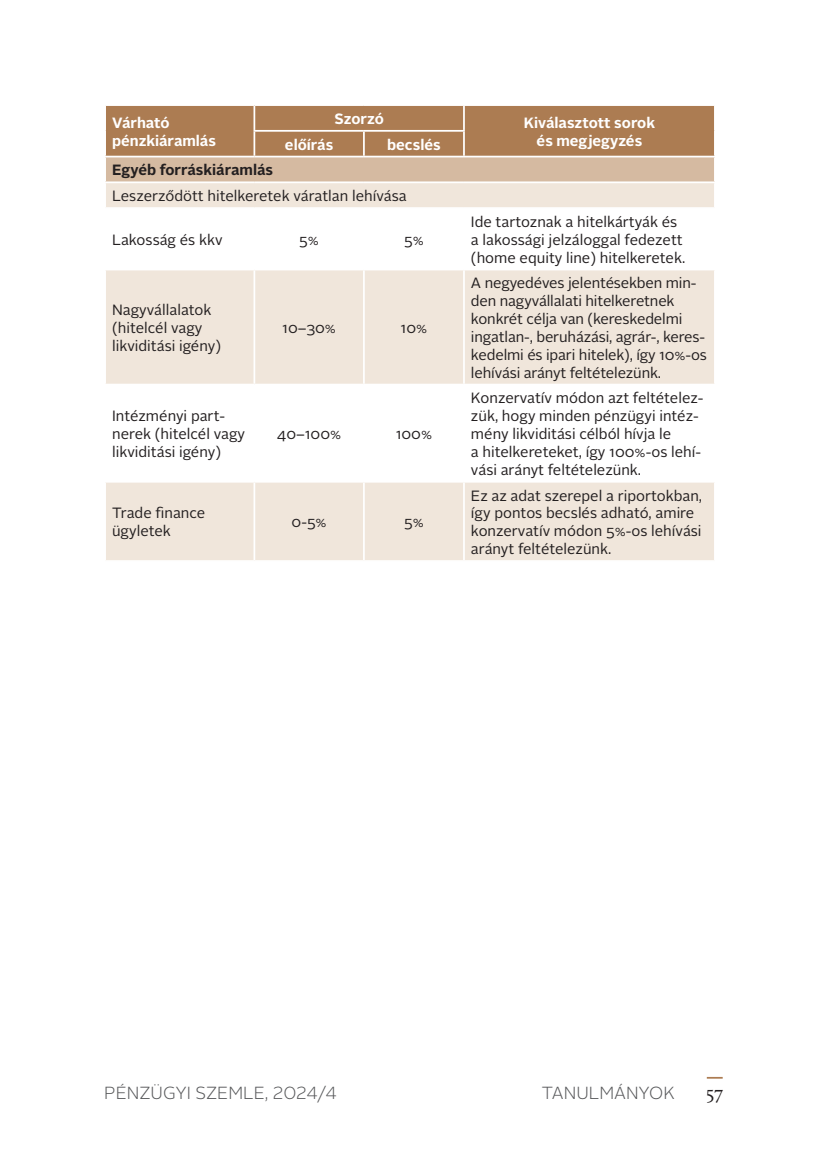
<style>
.page{position:relative;width:819px;height:1166px;background:#fff}
.page>*{position:absolute;margin:0;border:0;box-sizing:border-box;transform-origin:0 0}
.t1{font:19.25px "Calluna";color:#231f20}
.t2{font:300 17.5px "Alright Sans";color:#57585a}
.t3{font:14.88px/17.8px "Alright Sans";color:#231f20}
.t4{font:700 14.88px/17.8px "Alright Sans";color:#fff}
.t5{font:700 14.88px "Alright Sans";color:#231f20}
</style>
<div class="page">
<svg style="left:706px;top:1077px;width:16px;height:1px"></svg>
<svg style="left:106px;top:270px;width:608px;height:290px;fill:#f0e6db"></svg>
<hr style="left:253px;top:270px;width:2px;height:114px;background:#fff">
<hr style="left:363px;top:270px;width:2px;height:114px;background:#fff">
<hr style="left:463px;top:270px;width:2px;height:114px;background:#fff">
<hr style="left:104px;top:384px;width:150px;height:1px;background:#fff">
<hr style="left:254px;top:384px;width:110px;height:1px;background:#fff">
<hr style="left:253px;top:385px;width:2px;height:96px;background:#fff">
<hr style="left:364px;top:384px;width:100px;height:1px;background:#fff">
<hr style="left:363px;top:385px;width:2px;height:96px;background:#fff">
<hr style="left:464px;top:384px;width:251px;height:1px;background:#fff">
<hr style="left:463px;top:385px;width:2px;height:96px;background:#fff">
<hr style="left:104px;top:481px;width:150px;height:2px;background:#fff">
<hr style="left:254px;top:481px;width:110px;height:2px;background:#fff">
<hr style="left:253px;top:483px;width:2px;height:77px;background:#fff">
<hr style="left:364px;top:481px;width:100px;height:2px;background:#fff">
<hr style="left:363px;top:483px;width:2px;height:77px;background:#fff">
<hr style="left:464px;top:481px;width:251px;height:2px;background:#fff">
<hr style="left:463px;top:483px;width:2px;height:77px;background:#fff">
<svg style="left:105px;top:105px;width:610px;height:102px;background:#caaa8e"></svg>
<p class="t4" style="left:112px;top:114px;width:105px">Várható pénzkiáramlás</p>
<p class="t4" style="left:334px;top:110px;width:51px">Szorzó</p>
<p class="t4" style="left:524px;top:114px;width:133px">Kiválasztott sorok</p>
<p class="t4" style="left:285px;top:136px;width:50px">előírás</p>
<p class="t4" style="left:387px;top:136px;width:55px">becslés</p>
<p class="t4" style="left:536px;top:132px;width:107px">és megjegyzés</p>
<p class="t5" style="left:112px;top:160px;width:162px">Egyéb forráskiáramlás</p>
<p class="t3" style="left:112px;top:187px;width:296px">Leszerződött hitelkeretek váratlan lehívása</p>
<p class="t3" style="left:112px;top:231px;width:112px">Lakosság és kkv</p>
<p class="t3" style="left:299px;top:231px;width:21px">5%</p>
<p class="t3" style="left:404px;top:231px;width:21px">5%</p>
<p class="t3" style="left:112px;top:301px;width:110px">Nagyvállalatok (hitelcél vagy likviditási igény)</p>
<p class="t3" style="left:112px;top:407px;width:134px">Intézményi part&shy;nerek (hitelcél vagy likviditási igény)</p>
<p class="t3" style="left:282px;top:319px;width:55px">10–30%</p>
<p class="t3" style="left:400px;top:319px;width:28px">10%</p>
<p class="t3" style="left:277px;top:425px;width:66px">40–100%</p>
<p class="t3" style="left:395px;top:425px;width:38px">100%</p>
<p class="t3" style="left:112px;top:504px;width:95px">Trade finance ügyletek</p>
<p class="t3" style="left:291px;top:513px;width:37px">0-5%</p>
<p class="t3" style="left:404px;top:513px;width:21px">5%</p>
<p class="t3" style="left:471px;top:213px;width:216px">Ide tartoznak a hitelkártyák és a lakossági jelzáloggal fedezett (home equity line) hitelkeretek.</p>
<p class="t3" style="left:471px;top:274px;width:237px">A negyedéves jelentésekben min&shy;den nagyvállalati hitelkeretnek konkrét célja van (kereskedelmi ingatlan-, beruházási, agrár-, keres&shy;kedelmi és ipari hitelek), így 10%-os lehívási arányt feltételezünk.</p>
<p class="t3" style="left:471px;top:389px;width:233px">Konzervatív módon azt feltételez&shy;zük, hogy minden pénzügyi intéz&shy;mény likviditási célból hívja le<br>a hitelkereteket, így 100%-os lehí&shy;vási arányt feltételezünk.</p>
<p class="t3" style="left:471px;top:487px;width:233px">Ez az adat szerepel a riportokban, így pontos becslés adható, amire konzervatív módon 5%-os lehívási arányt feltételezünk.</p>
<p class="t2" style="left:104px;top:1081px;width:234px">PÉNZÜGYI SZEMLE, 2024/4</p>
<p class="t2" style="left:542px;top:1081px;width:135px">TANULMÁNYOK</p>
<p class="t1" style="left:706px;top:1081px;width:18px">57</p>
</div>
